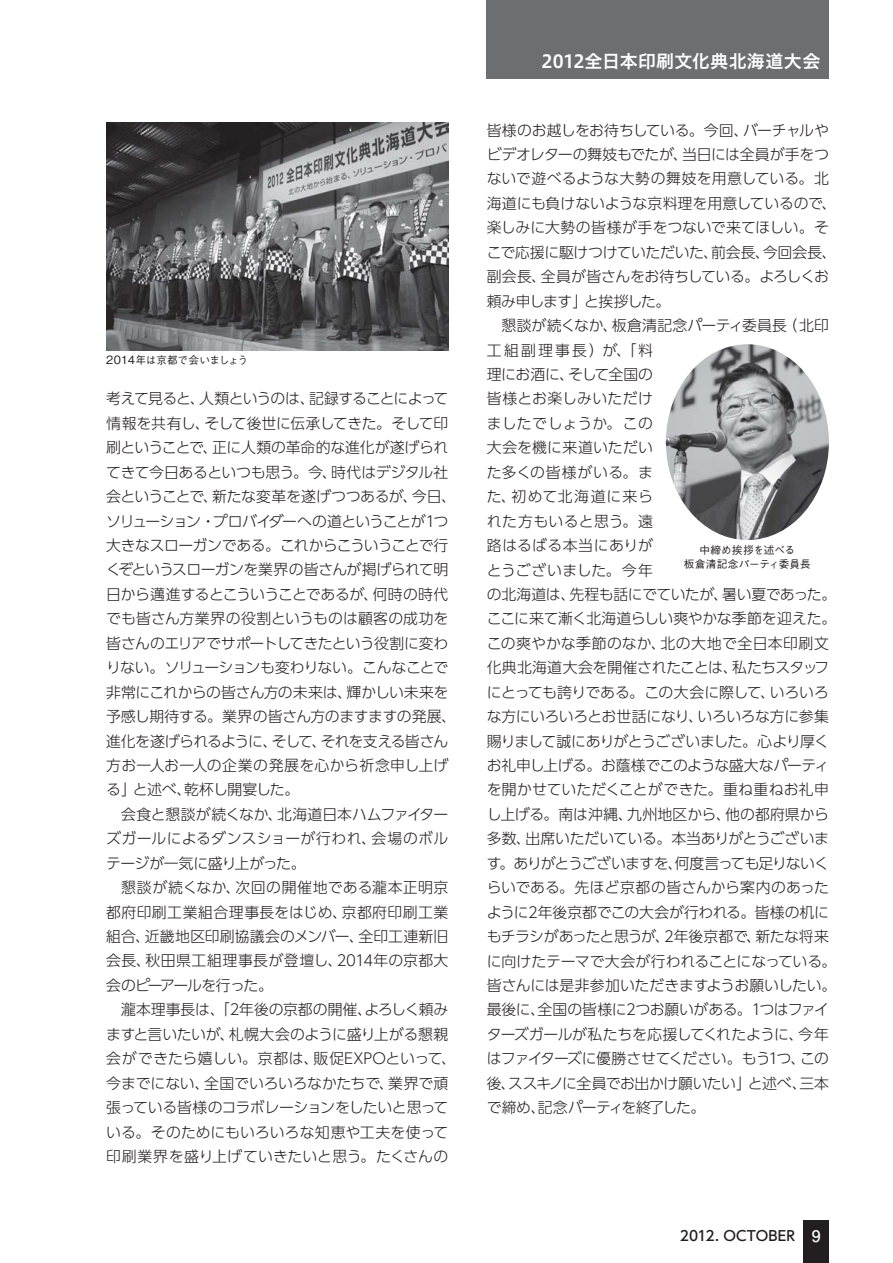
<style>
.page{position:relative;width:893px;height:1263px;background:#fff}
.page>*{position:absolute;margin:0;border:0;box-sizing:border-box;transform-origin:0 0}
.t1{font:18px "Hiragino UD Sans Std W6 90 msp RKSJ H";letter-spacing:.01em;color:#fff}
.t2{font:14.85px/24.5px "UD Shin Go Pro Light 90 msp RKSJ H";letter-spacing:-.015em;color:#231f20}
.t3{font:13.8px "UD Shin Go Pro Medium 90 msp RKSJ H";letter-spacing:.01em;color:#231f20}
.t4{font:10.65px/14.9px "Gothic BBB Pro Medium 90 msp RKSJ H";letter-spacing:-.005em;color:#231f20;text-align:center}
.s1{font-size:11.4px}
.s2{font-family:"Futo Go B101 Pro Bold 90 msp RKSJ H";font-size:15.9px;color:#fff}
</style>
<div class="page">
<div style="left:803px;top:1220px;width:26px;height:43px;background:#231f20"></div>
<div style="left:487px;top:0;width:342px;height:79px;background:#6d6e70"></div>
<img style="left:106px;top:122px;width:342px;height:229px">
<img style="left:666px;top:344px;width:163px;height:196px;border-radius:50%">
<p class="t4" style="left:106px;top:354px;width:143px"><span class="s1">2014</span>年は京都で会いましょう</p>
<p class="t2" style="left:106px;top:389px;width:351px">考えて見ると、人類というのは、記録することによって情報を共有し、そして後世に伝承してきた。そして印刷ということで、正に人類の革命的な進化が遂げられてきて今日あるといつも思う。今、時代はデジタル社会ということで、新たな変革を遂げつつあるが、今日、ソリューション・プロバイダーへの道ということが1つ大きなスローガンである。これからこういうことで行くぞというスローガンを業界の皆さんが掲げられて明日から邁進するとこういうことであるが、何時の時代でも皆さん方業界の役割というものは顧客の成功を皆さんのエリアでサポートしてきたという役割に変わりない。ソリューションも変わりない。こんなことで非常にこれからの皆さん方の未来は、輝かしい未来を予感し期待する。業界の皆さん方のますますの発展、進化を遂げられるように、そして、それを支える皆さん方お一人お一人の企業の発展を心から祈念申し上げる」と述べ、乾杯し開宴した。</p>
<p class="t2" style="left:106px;top:804px;width:344px;text-align:justify;text-indent:15px">会食と懇談が続くなか、北海道日本ハムファイターズガールによるダンスショーが行われ、会場のボルテージが一気に盛り上がった。</p>
<p class="t2" style="left:106px;top:877px;width:344px;text-align:justify;text-indent:15px">懇談が続くなか、次回の開催地である瀧本正明京都府印刷工業組合理事長をはじめ、京都府印刷工業組合、近畿地区印刷協議会のメンバー、全印工連新旧会長、秋田県工組理事長が登壇し、2014年の京都大会のピーアールを行った。</p>
<p class="t2" style="left:106px;top:1000px;width:351px;text-align:center">瀧本理事長は、「2年後の京都の開催、よろしく頼み<br>ますと言いたいが、札幌大会のように盛り上がる懇親会ができたら嬉しい。京都は、販促EXPOといって、今までにない、全国でいろいろなかたちで、業界で頑張っている皆様のコラボレーションをしたいと思っている。そのためにもいろいろな知恵や工夫を使って印刷業界を盛り上げていきたいと思う。たくさんの</p>
<p class="t1" style="left:541px;top:55px;width:280px">2012全日本印刷文化典北海道大会</p>
<p class="t2" style="left:487px;top:120px;width:351px">皆様のお越しをお待ちしている。今回、バーチャルやビデオレターの舞妓もでたが、当日には全員が手をつないで遊べるような大勢の舞妓を用意している。北海道にも負けないような京料理を用意しているので、楽しみに大勢の皆様が手をつないで来てほしい。そこで応援に駆けつけていただいた、前会長、今回会長、副会長、全員が皆さんをお待ちしている。よろしくお頼み申します」と挨拶した。</p>
<p class="t2" style="left:487px;top:315px;width:351px;text-indent:15px">懇談が続くなか、板倉清記念パーティ委員長（北印工組副理事長）が、「料<br>理にお酒に、そして全国の<br>皆様とお楽しみいただけ<br>ましたでしょうか。この<br>大会を機に来道いただい<br>た多くの皆様がいる。ま<br>た、初めて北海道に来ら<br>れた方もいると思う。遠<br>路はるばる本当にありが<br>とうございました。今年<br>の北海道は、先程も話にでていたが、暑い夏であった。ここに来て漸く北海道らしい爽やかな季節を迎えた。この爽やかな季節のなか、北の大地で全日本印刷文化典北海道大会を開催されたことは、私たちスタッフにとっても誇りである。この大会に際して、いろいろな方にいろいろとお世話になり、いろいろな方に参集賜りまして誠にありがとうございました。心より厚くお礼申し上げる。お蔭様でこのような盛大なパーティを開かせていただくことができた。重ね重ねお礼申し上げる。南は沖縄、九州地区から、他の都府県から多数、出席いただいている。本当ありがとうございます。ありがとうございますを、何度言っても足りないくらいである。先ほど京都の皆さんから案内のあったように2年後京都でこの大会が行われる。皆様の机にもチラシがあったと思うが、2年後京都で、新たな将来に向けたテーマで大会が行われることになっている。皆さんには是非参加いただきますようお願いしたい。最後に、全国の皆様に2つお願いがある。1つはファイターズガールが私たちを応援してくれたように、今年はファイターズに優勝させてください。もう1つ、この後、ススキノに全員でお出かけ願いたい」と述べ、三本で締め、記念パーティを終了した。</p>
<p class="t4" style="left:684px;top:544px;width:128px">中締め挨拶を述べる<br>板倉清記念パーティ委員長</p>
<p class="t3" style="left:680px;top:1230px;width:142px">2012. OCTOBER <span class="s2">9</span></p>
</div>
